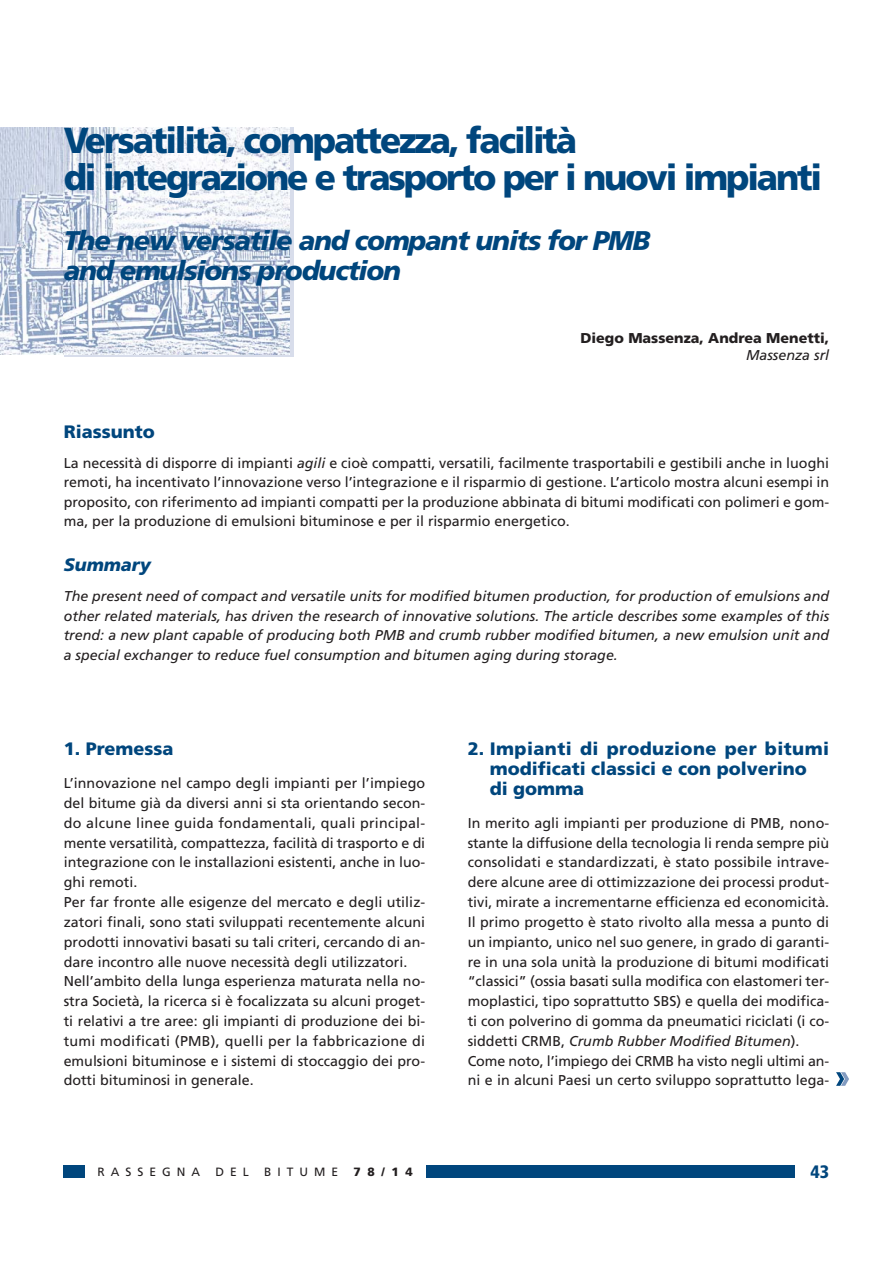
<style>
.page{position:relative;width:893px;height:1263px;background:#fff}
.page>*{position:absolute;margin:0;border:0;box-sizing:border-box;transform-origin:0 0}
.t1{font:900 36px/37.5px "Frutiger";letter-spacing:-.06em;color:#00467d}
.t2{font:italic 900 27px/30px "Frutiger";letter-spacing:-.045em;color:#00467d}
.t3{font:900 18px/19.8px "Frutiger";color:#00467d}
.t4{font:italic 900 18px "Frutiger";color:#00467d}
.t5{font:900 condensed 18px "Frutiger";color:#00467d}
.t6{font:14.25px/19.8px "Frutiger";color:#231f20}
.t7{font:italic 14.25px/19.5px "Frutiger";color:#231f20;text-align:justify}
.t8{font:900 14.25px "Frutiger";color:#231f20}
.t9{font:12px "Frutiger";letter-spacing:.5em;color:#231f20}
.t10{font:900 12px "Frutiger";color:#231f20}
.s1{font-style:italic}
</style>
<div class="page">
<svg style="left:64px;top:128px;width:229px;height:229px;background:#d8deea"></svg>
<div style="left:64px;top:1165px;width:731px;height:13px;background:#00467d"></div>
<div style="left:85px;top:1161px;width:340px;height:24px;background:#fff"></div>
<svg style="left:836px;top:1072px;width:13px;height:14px"></svg>
<img style="left:0;top:128px;width:289px;height:226px">
<h1 class="t1" style="left:64px;top:123px;width:760px">Versatilità, compattezza, facilità<br>di integrazione e trasporto per i nuovi impianti</h1>
<h2 class="t2" style="left:64px;top:227px;width:588px">The new versatile and compant units for PMB and emulsions production</h2>
<p class="t8" style="left:580px;top:331px;width:250px">Diego Massenza, Andrea Menetti,</p>
<p class="t7" style="left:746px;top:346px;width:85px">Massenza srl</p>
<p class="t3" style="left:64px;top:422px;width:93px">Riassunto</p>
<p class="t6" style="left:64px;top:454px;width:767px;text-align:justify">La necessità di disporre di impianti <span class="s1">agili</span> e cioè compatti, versatili, facilmente trasportabili e gestibili anche in luoghi remoti, ha incentivato l’innovazione verso l’integrazione e il risparmio di gestione. L’articolo mostra alcuni esempi in proposito, con riferimento ad impianti compatti per la produzione abbinata di bitumi modificati con polimeri e gom&shy;ma, per la produzione di emulsioni bituminose e per il risparmio energetico.</p>
<p class="t4" style="left:64px;top:556px;width:88px">Summary</p>
<p class="t7" style="left:64px;top:587px;width:767px">The present need of compact and versatile units for modified bitumen production, for production of emulsions and other related materials, has driven the research of innovative solutions. The article describes some examples of this trend: a new plant capable of producing both PMB and crumb rubber modified bitumen, a new emulsion unit and a special exchanger to reduce fuel consumption and bitumen aging during storage.</p>
<p class="t3" style="left:64px;top:740px;width:111px">1. Premessa</p>
<p class="t6" style="left:64px;top:774px;width:363px">L’innovazione nel campo degli impianti per l’impiego del bitume già da diversi anni si sta orientando secon&shy;do alcune linee guida fondamentali, quali principal&shy;mente versatilità, compattezza, facilità di trasporto e di integrazione con le installazioni esistenti, anche in luo&shy;ghi remoti.<br>Per far fronte alle esigenze del mercato e degli utiliz&shy;zatori finali, sono stati sviluppati recentemente alcuni prodotti innovativi basati su tali criteri, cercando di an&shy;dare incontro alle nuove necessità degli utilizzatori.<br>Nell’ambito della lunga esperienza maturata nella no&shy;stra Società, la ricerca si è focalizzata su alcuni proget&shy;ti relativi a tre aree: gli impianti di produzione dei bi&shy;tumi modificati (PMB), quelli per la fabbricazione di emulsioni bituminose e i sistemi di stoccaggio dei pro&shy;dotti bituminosi in generale.</p>
<p class="t3" style="left:490px;top:740px;width:341px;text-indent:-22px">2. Impianti di produzione per bitumi modificati classici e con polverino di gomma</p>
<p class="t6" style="left:468px;top:814px;width:363px">In merito agli impianti per produzione di PMB, nono&shy;stante la diffusione della tecnologia li renda sempre più consolidati e standardizzati, è stato possibile intrave&shy;dere alcune aree di ottimizzazione dei processi produt&shy;tivi, mirate a incrementarne efficienza ed economicità.<br>Il primo progetto è stato rivolto alla messa a punto di un impianto, unico nel suo genere, in grado di garanti&shy;re in una sola unità la produzione di bitumi modificati “classici” (ossia basati sulla modifica con elastomeri ter&shy;moplastici, tipo soprattutto SBS) e quella dei modifica&shy;ti con polverino di gomma da pneumatici riciclati (i co&shy;siddetti CRMB, <span class="s1">Crumb Rubber Modified Bitumen</span>).<br>Come noto, l’impiego dei CRMB ha visto negli ultimi an&shy;ni e in alcuni Paesi un certo sviluppo soprattutto lega-</p>
<p class="t9" style="left:98px;top:1166px;width:104px">RASSEGNA</p>
<p class="t9" style="left:216px;top:1166px;width:35px">DEL</p>
<p class="t9" style="left:264px;top:1166px;width:76px">BITUME</p>
<p class="t10" style="left:354px;top:1166px;width:61px">78/14</p>
<p class="t5" style="left:810px;top:1165px;width:20px">43</p>
</div>
